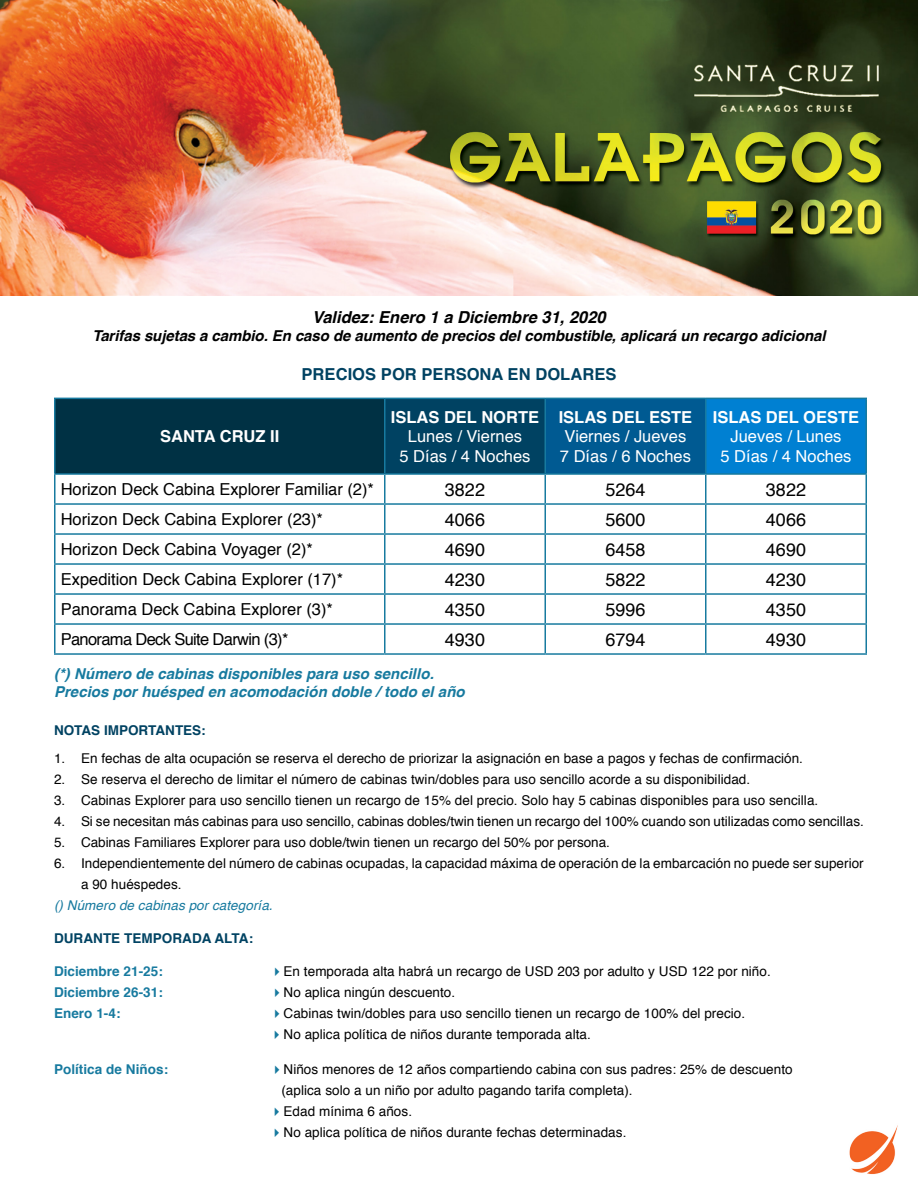
<style>
.page{position:relative;width:918px;height:1188px;background:#fff}
.page>*{position:absolute;margin:0;border:0;box-sizing:border-box;transform-origin:0 0}
.t1{font:18px "Helvetica";color:#000}
.t2{font:16.5px "Helvetica";color:#000}
.t3{font:16.5px/19.8px "Helvetica";color:#fff;text-align:center}
.t4{font:700 16.5px "Helvetica";color:#fff}
.t5{font:italic 700 16.5px "Helvetica";color:#000}
.t6{font:16.5px "Helvetica";letter-spacing:-.04em;color:#000}
.t7{font:700 16.5px "Helvetica";letter-spacing:.005em;color:#004262}
.t8{font:italic 700 15px/18px "Helvetica";letter-spacing:.005em;color:#177a9f}
.t9{font:italic 700 15px "Helvetica";letter-spacing:-.005em;color:#000}
.t10{font:13.5px/21px "Helvetica";letter-spacing:.005em;color:#000}
.t11{font:700 13.5px "Helvetica";letter-spacing:.005em;color:#177a9f}
.t12{font:italic 13.5px "Helvetica";letter-spacing:.005em;color:#177a9f}
.t13{font:700 13.5px "Helvetica";letter-spacing:.005em;color:#014363}
.t14{font:700 13.5px "Helvetica";color:#004262}
.s1{color:#177a9f}
</style>
<div class="page">
<div style="left:55px;top:398px;width:330px;height:76px;background:#003144"></div>
<div style="left:385px;top:398px;width:160px;height:76px;background:#004262"></div>
<div style="left:545px;top:398px;width:161px;height:76px;background:#005a92"></div>
<div style="left:706px;top:398px;width:160px;height:76px;background:#0080d2"></div>
<hr style="left:54px;top:398px;width:331px;height:1px;background:#177a9f">
<hr style="left:54px;top:399px;width:2px;height:74px;background:#177a9f">
<hr style="left:385px;top:398px;width:160px;height:1px;background:#177a9f">
<hr style="left:384px;top:399px;width:2px;height:74px;background:#177a9f">
<hr style="left:545px;top:398px;width:161px;height:1px;background:#177a9f">
<hr style="left:544px;top:399px;width:2px;height:74px;background:#177a9f">
<hr style="left:706px;top:398px;width:161px;height:1px;background:#177a9f">
<hr style="left:705px;top:399px;width:1px;height:74px;background:#177a9f">
<hr style="left:866px;top:399px;width:1px;height:74px;background:#177a9f">
<hr style="left:54px;top:473px;width:331px;height:2px;background:#177a9f">
<hr style="left:54px;top:475px;width:2px;height:28px;background:#177a9f">
<hr style="left:385px;top:473px;width:160px;height:2px;background:#177a9f">
<hr style="left:384px;top:475px;width:2px;height:28px;background:#177a9f">
<hr style="left:545px;top:473px;width:161px;height:2px;background:#177a9f">
<hr style="left:544px;top:475px;width:2px;height:28px;background:#177a9f">
<hr style="left:706px;top:473px;width:161px;height:2px;background:#177a9f">
<hr style="left:54px;top:503px;width:331px;height:2px;background:#177a9f">
<hr style="left:54px;top:505px;width:2px;height:28px;background:#177a9f">
<hr style="left:385px;top:503px;width:160px;height:2px;background:#177a9f">
<hr style="left:384px;top:505px;width:2px;height:28px;background:#177a9f">
<hr style="left:545px;top:503px;width:161px;height:2px;background:#177a9f">
<hr style="left:544px;top:505px;width:2px;height:28px;background:#177a9f">
<hr style="left:706px;top:503px;width:161px;height:2px;background:#177a9f">
<hr style="left:54px;top:533px;width:331px;height:2px;background:#177a9f">
<hr style="left:54px;top:535px;width:2px;height:28px;background:#177a9f">
<hr style="left:385px;top:533px;width:160px;height:2px;background:#177a9f">
<hr style="left:384px;top:535px;width:2px;height:28px;background:#177a9f">
<hr style="left:545px;top:533px;width:161px;height:2px;background:#177a9f">
<hr style="left:544px;top:535px;width:2px;height:28px;background:#177a9f">
<hr style="left:706px;top:533px;width:161px;height:2px;background:#177a9f">
<hr style="left:54px;top:563px;width:331px;height:2px;background:#177a9f">
<hr style="left:54px;top:565px;width:2px;height:28px;background:#177a9f">
<hr style="left:385px;top:563px;width:160px;height:2px;background:#177a9f">
<hr style="left:384px;top:565px;width:2px;height:28px;background:#177a9f">
<hr style="left:545px;top:563px;width:161px;height:2px;background:#177a9f">
<hr style="left:544px;top:565px;width:2px;height:28px;background:#177a9f">
<hr style="left:706px;top:563px;width:161px;height:2px;background:#177a9f">
<hr style="left:54px;top:593px;width:331px;height:2px;background:#177a9f">
<hr style="left:54px;top:595px;width:2px;height:28px;background:#177a9f">
<hr style="left:385px;top:593px;width:160px;height:2px;background:#177a9f">
<hr style="left:384px;top:595px;width:2px;height:28px;background:#177a9f">
<hr style="left:545px;top:593px;width:161px;height:2px;background:#177a9f">
<hr style="left:544px;top:595px;width:2px;height:28px;background:#177a9f">
<hr style="left:706px;top:593px;width:161px;height:2px;background:#177a9f">
<hr style="left:54px;top:623px;width:331px;height:2px;background:#177a9f">
<hr style="left:54px;top:625px;width:2px;height:28px;background:#177a9f">
<hr style="left:385px;top:623px;width:160px;height:2px;background:#177a9f">
<hr style="left:384px;top:625px;width:2px;height:28px;background:#177a9f">
<hr style="left:545px;top:623px;width:161px;height:2px;background:#177a9f">
<hr style="left:544px;top:625px;width:2px;height:28px;background:#177a9f">
<hr style="left:706px;top:623px;width:161px;height:2px;background:#177a9f">
<svg style="left:705px;top:475px;width:1px;height:178px"></svg>
<svg style="left:866px;top:475px;width:1px;height:178px"></svg>
<hr style="left:54px;top:653px;width:331px;height:2px;background:#177a9f">
<hr style="left:385px;top:653px;width:160px;height:2px;background:#177a9f">
<hr style="left:545px;top:653px;width:161px;height:2px;background:#177a9f">
<hr style="left:706px;top:653px;width:161px;height:2px;background:#177a9f">
<img style="left:0;top:0;width:918px;height:296px">
<img style="left:849px;top:1125px;width:49px;height:50px">
<p class="t5" style="left:312px;top:303px;width:295px">Validez: Enero 1 a Diciembre 31, 2020</p>
<p class="t9" style="left:92px;top:323px;width:735px">Tarifas sujetas a cambio. En caso de aumento de precios del combustible, aplicará un recargo adicional</p>
<p class="t7" style="left:302px;top:360px;width:316px">PRECIOS POR PERSONA EN DOLARES</p>
<p class="t4" style="left:160px;top:423px;width:121px">SANTA CRUZ II</p>
<p class="t4" style="left:391px;top:403px;width:150px">ISLAS DEL NORTE</p>
<p class="t3" style="left:399px;top:427px;width:133px">Lunes / Viernes<br>5 Días / 4 Noches</p>
<p class="t4" style="left:559px;top:403px;width:135px">ISLAS DEL ESTE</p>
<p class="t3" style="left:560px;top:427px;width:133px;text-align:left">Viernes / Jueves<br>7 Días / 6 Noches</p>
<p class="t4" style="left:713px;top:403px;width:148px">ISLAS DEL OESTE</p>
<p class="t3" style="left:720px;top:427px;width:133px">Jueves / Lunes<br>5 Días / 4 Noches</p>
<p class="t2" style="left:61px;top:477px;width:315px">Horizon Deck Cabina Explorer Familiar (2)*</p>
<h1 class="t1" style="left:445px;top:476px;width:42px">3822</h1>
<h1 class="t1" style="left:605px;top:476px;width:42px">5264</h1>
<h1 class="t1" style="left:766px;top:476px;width:42px">3822</h1>
<p class="t2" style="left:61px;top:507px;width:264px">Horizon Deck Cabina Explorer (23)*</p>
<h1 class="t1" style="left:445px;top:506px;width:42px">4066</h1>
<h1 class="t1" style="left:605px;top:506px;width:42px">5600</h1>
<h1 class="t1" style="left:766px;top:506px;width:42px">4066</h1>
<p class="t2" style="left:61px;top:537px;width:254px">Horizon Deck Cabina Voyager (2)*</p>
<h1 class="t1" style="left:445px;top:536px;width:42px">4690</h1>
<h1 class="t1" style="left:605px;top:536px;width:42px">6458</h1>
<h1 class="t1" style="left:766px;top:536px;width:42px">4690</h1>
<p class="t2" style="left:61px;top:567px;width:284px">Expedition Deck Cabina Explorer (17)*</p>
<h1 class="t1" style="left:445px;top:566px;width:42px">4230</h1>
<h1 class="t1" style="left:605px;top:566px;width:42px">5822</h1>
<h1 class="t1" style="left:766px;top:566px;width:42px">4230</h1>
<p class="t2" style="left:61px;top:597px;width:274px">Panorama Deck Cabina Explorer (3)*</p>
<h1 class="t1" style="left:445px;top:596px;width:42px">4350</h1>
<h1 class="t1" style="left:605px;top:596px;width:42px">5996</h1>
<h1 class="t1" style="left:766px;top:596px;width:42px">4350</h1>
<p class="t6" style="left:61px;top:627px;width:229px">Panorama Deck Suite Darwin (3)*</p>
<h1 class="t1" style="left:445px;top:626px;width:42px">4930</h1>
<h1 class="t1" style="left:605px;top:626px;width:42px">6794</h1>
<h1 class="t1" style="left:766px;top:626px;width:42px">4930</h1>
<p class="t8" style="left:54px;top:665px;width:412px">(*) Número de cabinas disponibles para uso sencillo.<br>Precios por huésped en acomodación doble / todo el año</p>
<p class="t14" style="left:54px;top:719px;width:153px">NOTAS IMPORTANTES:</p>
<p class="t10" style="left:54px;top:748px;width:751px">1. En fechas de alta ocupación se reserva el derecho de priorizar la asignación en base a pagos y fechas de confirmación.</p>
<p class="t10" style="left:54px;top:769px;width:698px">2. Se reserva el derecho de limitar el número de cabinas twin/dobles para uso sencillo acorde a su disponibilidad.</p>
<p class="t10" style="left:54px;top:790px;width:766px">3. Cabinas Explorer para uso sencillo tienen un recargo de 15% del precio. Solo hay 5 cabinas disponibles para uso sencilla.</p>
<p class="t10" style="left:54px;top:811px;width:811px">4. Si se necesitan más cabinas para uso sencillo, cabinas dobles/twin tienen un recargo del 100% cuando son utilizadas como sencillas.</p>
<p class="t10" style="left:54px;top:832px;width:557px">5. Cabinas Familiares Explorer para uso doble/twin tienen un recargo del 50% por persona.</p>
<p class="t10" style="left:81px;top:853px;width:784px;text-indent:-27px">6. Independientemente del número de cabinas ocupadas, la capacidad máxima de operación de la embarcación no puede ser superior a 90 huéspedes.</p>
<p class="t12" style="left:54px;top:895px;width:220px">() Número de cabinas por categoría.</p>
<p class="t13" style="left:54px;top:928px;width:201px">DURANTE TEMPORADA ALTA:</p>
<p class="t11" style="left:54px;top:961px;width:110px">Diciembre 21-25:</p>
<p class="t10" style="left:270px;top:961px;width:502px"><span class="s1">✔</span>En temporada alta habrá un recargo de USD 203 por adulto y USD 122 por niño.</p>
<p class="t11" style="left:54px;top:982px;width:110px">Diciembre 26-31:</p>
<p class="t10" style="left:270px;top:982px;width:187px"><span class="s1">✔</span>No aplica ningún descuento.</p>
<p class="t11" style="left:54px;top:1003px;width:68px">Enero 1-4:</p>
<p class="t10" style="left:270px;top:1003px;width:477px"><span class="s1">✔</span>Cabinas twin/dobles para uso sencillo tienen un recargo de 100% del precio.</p>
<p class="t10" style="left:270px;top:1024px;width:322px"><span class="s1">✔</span>No aplica política de niños durante temporada alta.</p>
<p class="t11" style="left:54px;top:1058px;width:116px">Política de Niños:</p>
<p class="t10" style="left:281px;top:1059px;width:513px;text-indent:-11px"><span class="s1">✔</span>Niños menores de 12 años compartiendo cabina con sus padres: 25% de descuento (aplica solo a un niño por adulto pagando tarifa completa).</p>
<p class="t10" style="left:270px;top:1101px;width:144px"><span class="s1">✔</span>Edad mínima 6 años.</p>
<p class="t10" style="left:270px;top:1122px;width:358px"><span class="s1">✔</span>No aplica política de niños durante fechas determinadas.</p>
</div>
